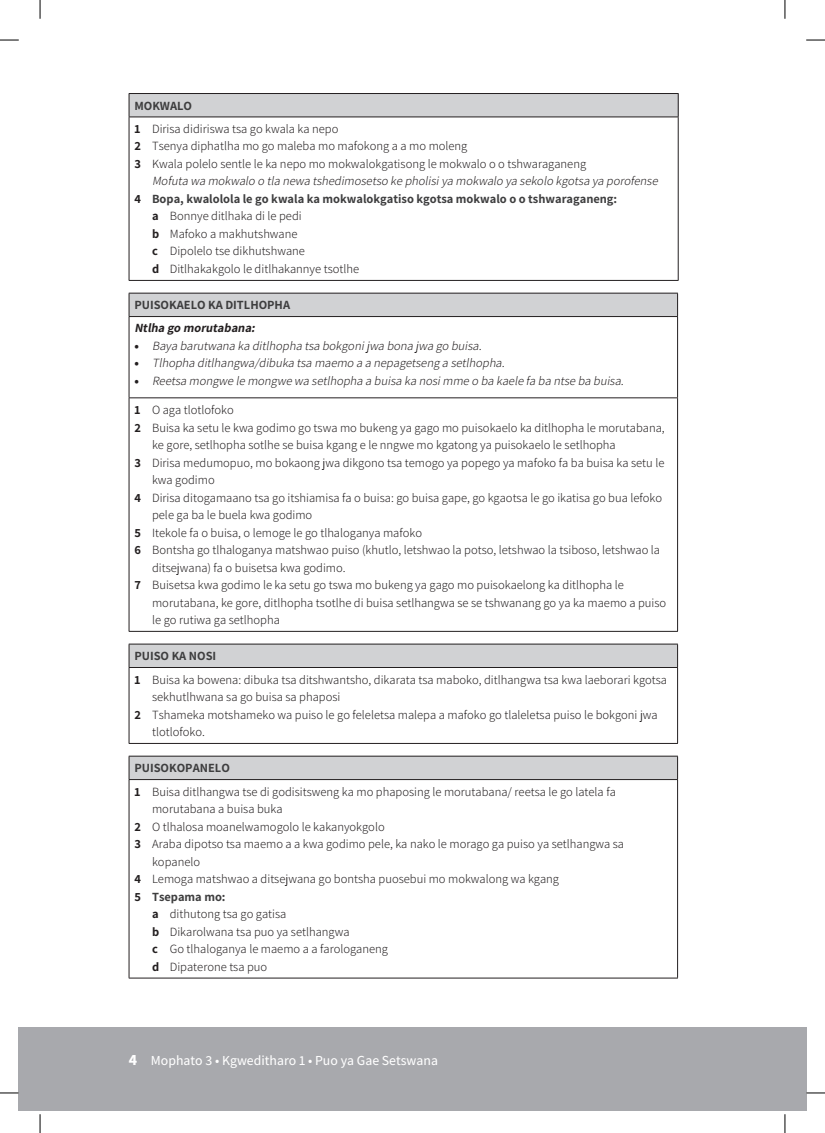
<style>
.page{position:relative;width:825px;height:1133px;background:#fff}
.page>*{position:absolute;margin:0;border:0;box-sizing:border-box;transform-origin:0 0}
.t1{font:500 13.75px "Assistant";color:#fff}
.t2{font:300 12.5px/23.4px "Assistant";color:#231f20}
.t3{font:italic 300 12.5px "Assistant";color:#231f20}
.t4{font:700 12.5px "Assistant";color:#3e3e3f}
.t5{font:italic 700 12.5px "Assistant";color:#231f20}
.s1{font-weight:700;color:#3e3e3f}
.s2{font-weight:700}
.s3{color:#231f20}
.s4{font-weight:800;font-style:normal}
.s5{font-family:"Noto Sans JP";font-weight:900}
</style>
<div class="page">
<div style="left:784px;top:1027px;width:21px;height:83px;background:#a8a9ad"></div>
<div style="left:19px;top:1027px;width:765px;height:83px;background:#a8a9ad"></div>
<div style="left:129px;top:93px;width:548px;height:24px;background:#d1d2d4"></div>
<hr style="left:129px;top:93px;width:549px;height:1px;background:#231f20">
<svg style="left:129px;top:94px;width:1px;height:23px"></svg>
<svg style="left:677px;top:94px;width:1px;height:23px"></svg>
<hr style="left:129px;top:117px;width:549px;height:1px;background:#231f20">
<hr style="left:129px;top:117px;width:1px;height:163px;background:#231f20">
<hr style="left:677px;top:117px;width:1px;height:163px;background:#231f20">
<hr style="left:129px;top:280px;width:549px;height:1px;background:#231f20">
<div style="left:129px;top:293px;width:548px;height:23px;background:#d1d2d4"></div>
<svg style="left:130px;top:317px;width:547px;height:314px"></svg>
<hr style="left:129px;top:293px;width:548px;height:1px;background:#231f20">
<svg style="left:129px;top:293px;width:1px;height:23px"></svg>
<svg style="left:677px;top:293px;width:1px;height:23px"></svg>
<hr style="left:129px;top:316px;width:548px;height:1px;background:#231f20">
<hr style="left:129px;top:317px;width:1px;height:80px;background:#231f20">
<hr style="left:677px;top:317px;width:1px;height:80px;background:#231f20">
<hr style="left:129px;top:397px;width:548px;height:1px;background:#231f20">
<hr style="left:129px;top:398px;width:1px;height:233px;background:#231f20">
<hr style="left:677px;top:398px;width:1px;height:233px;background:#231f20">
<hr style="left:129px;top:631px;width:548px;height:1px;background:#231f20">
<div style="left:129px;top:644px;width:548px;height:23px;background:#d1d2d4"></div>
<hr style="left:129px;top:667px;width:1px;height:76px;background:#231f20">
<hr style="left:677px;top:667px;width:1px;height:76px;background:#231f20">
<hr style="left:129px;top:643px;width:548px;height:1px;background:#231f20">
<svg style="left:129px;top:644px;width:1px;height:23px"></svg>
<svg style="left:677px;top:644px;width:1px;height:23px"></svg>
<hr style="left:129px;top:667px;width:548px;height:1px;background:#231f20">
<hr style="left:129px;top:743px;width:548px;height:1px;background:#231f20">
<div style="left:129px;top:756px;width:548px;height:23px;background:#d1d2d4"></div>
<hr style="left:129px;top:755px;width:548px;height:1px;background:#231f20">
<svg style="left:129px;top:756px;width:1px;height:23px"></svg>
<svg style="left:677px;top:756px;width:1px;height:23px"></svg>
<hr style="left:129px;top:779px;width:548px;height:1px;background:#231f20">
<hr style="left:129px;top:779px;width:1px;height:198px;background:#231f20">
<hr style="left:677px;top:779px;width:1px;height:198px;background:#231f20">
<hr style="left:129px;top:977px;width:548px;height:1px;background:#231f20">
<svg style="left:0;top:39px;width:19px;height:2px"></svg>
<svg style="left:806px;top:39px;width:18px;height:2px"></svg>
<svg style="left:0;top:1092px;width:19px;height:1px"></svg>
<svg style="left:805px;top:1092px;width:19px;height:1px"></svg>
<svg style="left:39px;top:0;width:2px;height:19px"></svg>
<svg style="left:39px;top:1114px;width:2px;height:18px"></svg>
<svg style="left:784px;top:0;width:1px;height:19px"></svg>
<svg style="left:784px;top:1114px;width:1px;height:18px"></svg>
<p class="t2" style="left:134px;top:94px;width:205px;line-height:22.8px"><span class="s1">MOKWALO<br></span><span class="s2">1</span> Dirisa didiriswa tsa go kwala ka nepo</p>
<p class="t2" style="left:134px;top:133px;width:334px"><span class="s2">2</span> Tsenya diphatlha mo go maleba mo mafokong a a mo moleng</p>
<p class="t2" style="left:134px;top:151px;width:453px"><span class="s2">3</span> Kwala polelo sentle le ka nepo mo mokwalokgatisong le mokwalo o o tshwaraganeng</p>
<p class="t3" style="left:152px;top:172px;width:509px">Mofuta wa mokwalo o tla newa tshedimosetso ke pholisiya mokwalo ya sekolo kgotsa ya porofense</p>
<p class="t4" style="left:134px;top:190px;width:484px"><span class="s3">4</span> Bopa, kwalolola le go kwala ka mokwalokgatiso kgotsa mokwalo o o tshwaraganeng:</p>
<p class="t2" style="left:152px;top:203px;width:151px"><span class="s2">a</span> Bonnye ditlhaka di le pedi</p>
<p class="t2" style="left:152px;top:221px;width:147px"><span class="s2">b</span> Mafoko a makhutshwane</p>
<p class="t2" style="left:152px;top:238px;width:154px"><span class="s2">c</span> Dipolelo tse dikhutshwane</p>
<p class="t2" style="left:152px;top:256px;width:208px"><span class="s2">d</span> Ditlhakakgolo le ditlhakannye tsotlhe</p>
<p class="t4" style="left:134px;top:296px;width:157px">PUISOKAELO KA DITLHOPHA</p>
<p class="t5" style="left:134px;top:319px;width:125px">Ntlha go morutabana:</p>
<p class="t3" style="left:134px;top:337px;width:351px"><span class="s4">•</span> Baya barutwana ka ditlhopha tsa bokgonijwa bona jwa go buisa.</p>
<p class="t3" style="left:134px;top:354px;width:374px"><span class="s4">•</span> Tlhopha ditlhangwa/dibuka tsa maemo a a nepagetseng a setlhopha.</p>
<p class="t3" style="left:134px;top:372px;width:493px"><span class="s4">•</span> Reetsa mongwe le mongwe wa setlhopha a buisa ka nosimme o ba kaele fa ba ntse ba buisa.</p>
<p class="t2" style="left:134px;top:397px;width:101px"><span class="s2">1</span> O aga tlotlofoko</p>
<p class="t2" style="left:134px;top:415px;width:531px"><span class="s2">2</span> Buisa ka setu le kwa godimo go tswa mo bukeng ya gago mo puisokaelo ka ditlhopha le morutabana,</p>
<p class="t2" style="left:152px;top:432px;width:465px">ke gore, setlhopha sotlhe se buisa kgang e le nngwe mo kgatong ya puisokaelo le setlhopha</p>
<p class="t2" style="left:134px;top:450px;width:531px"><span class="s2">3</span> Dirisa medumopuo, mo bokaong jwa dikgono tsa temogo ya popego ya mafoko fa ba buisa ka setu le</p>
<p class="t2" style="left:152px;top:467px;width:64px">kwa godimo</p>
<p class="t2" style="left:134px;top:485px;width:529px"><span class="s2">4</span> Dirisa ditogamaano tsa go itshiamisa fa o buisa: go buisa gape, go kgaotsa le go ikatisa go bua lefoko</p>
<p class="t2" style="left:152px;top:502px;width:162px">pele ga ba le buela kwa godimo</p>
<p class="t2" style="left:134px;top:520px;width:289px"><span class="s2">5</span> Itekole fa o buisa, o lemoge le go tlhaloganya mafoko</p>
<p class="t2" style="left:134px;top:537px;width:527px"><span class="s2">6</span> Bontsha go tlhaloganya matshwao puiso (khutlo, letshwao la potso, letshwao la tsiboso, letshwao la</p>
<p class="t2" style="left:152px;top:555px;width:195px">ditsejwana) fa o buisetsa kwa godimo.</p>
<p class="t2" style="left:134px;top:572px;width:490px"><span class="s2">7</span> Buisetsa kwa godimo le ka setu go tswa mo bukeng ya gago mo puisokaelong ka ditlhopha le</p>
<p class="t2" style="left:152px;top:590px;width:515px">morutabana, ke gore, ditlhopha tsotlhe di buisa setlhangwa se se tshwanang go ya ka maemo a puiso</p>
<p class="t2" style="left:152px;top:607px;width:129px">le go rutiwa ga setlhopha</p>
<p class="t2" style="left:134px;top:643px;width:534px"><span class="s1">PUISO KA NOSI<br></span><span class="s2">1</span> Buisa ka bowena: dibuka tsa ditshwantsho, dikarata tsa maboko, ditlhangwa tsa kwa laeborari kgotsa</p>
<p class="t2" style="left:152px;top:684px;width:190px">sekhutlhwana sa go buisa sa phaposi</p>
<p class="t2" style="left:134px;top:702px;width:524px"><span class="s2">2</span> Tshameka motshameko wa puiso le go feleletsa malepa a mafoko go tlaleletsa puiso le bokgoni jwa</p>
<p class="t2" style="left:152px;top:719px;width:54px">tlotlofoko.</p>
<p class="t2" style="left:134px;top:755px;width:482px"><span class="s1">PUISOKOPANELO<br></span><span class="s2">1</span> Buisa ditlhangwa tse di godisitsweng ka mo phaposing le morutabana/ reetsa le go latela fa</p>
<p class="t2" style="left:152px;top:796px;width:132px">morutabana a buisa buka</p>
<p class="t2" style="left:134px;top:814px;width:252px"><span class="s2">2</span> O tlhalosa moanelwamogolo le kakanyokgolo</p>
<p class="t2" style="left:134px;top:831px;width:491px"><span class="s2">3</span> Araba dipotso tsa maemo a a kwa godimo pele, ka nako le morago ga puiso ya setlhangwa sa</p>
<p class="t2" style="left:152px;top:849px;width:50px">kopanelo</p>
<p class="t2" style="left:134px;top:866px;width:426px"><span class="s2">4</span> Lemoga matshwao a ditsejwana go bontsha puosebui mo mokwalong wa kgang</p>
<p class="t4" style="left:134px;top:888px;width:93px"><span class="s3">5</span> Tsepama mo:</p>
<p class="t2" style="left:152px;top:901px;width:136px"><span class="s2">a</span> dithutong tsa go gatisa</p>
<p class="t2" style="left:152px;top:919px;width:199px"><span class="s2">b</span> Dikarolwana tsa puo ya setlhangwa</p>
<p class="t2" style="left:152px;top:936px;width:237px"><span class="s2">c</span> Go tlhaloganya le maemo a a farologaneng</p>
<p class="t2" style="left:152px;top:954px;width:117px"><span class="s2">d</span> Dipaterone tsa puo</p>
<p class="t1" style="left:129px;top:1050px;width:310px"><span class="s5">4</span> Mophato 3 • Kgweditharo 1 • Puo ya Gae Setswana</p>
</div>
